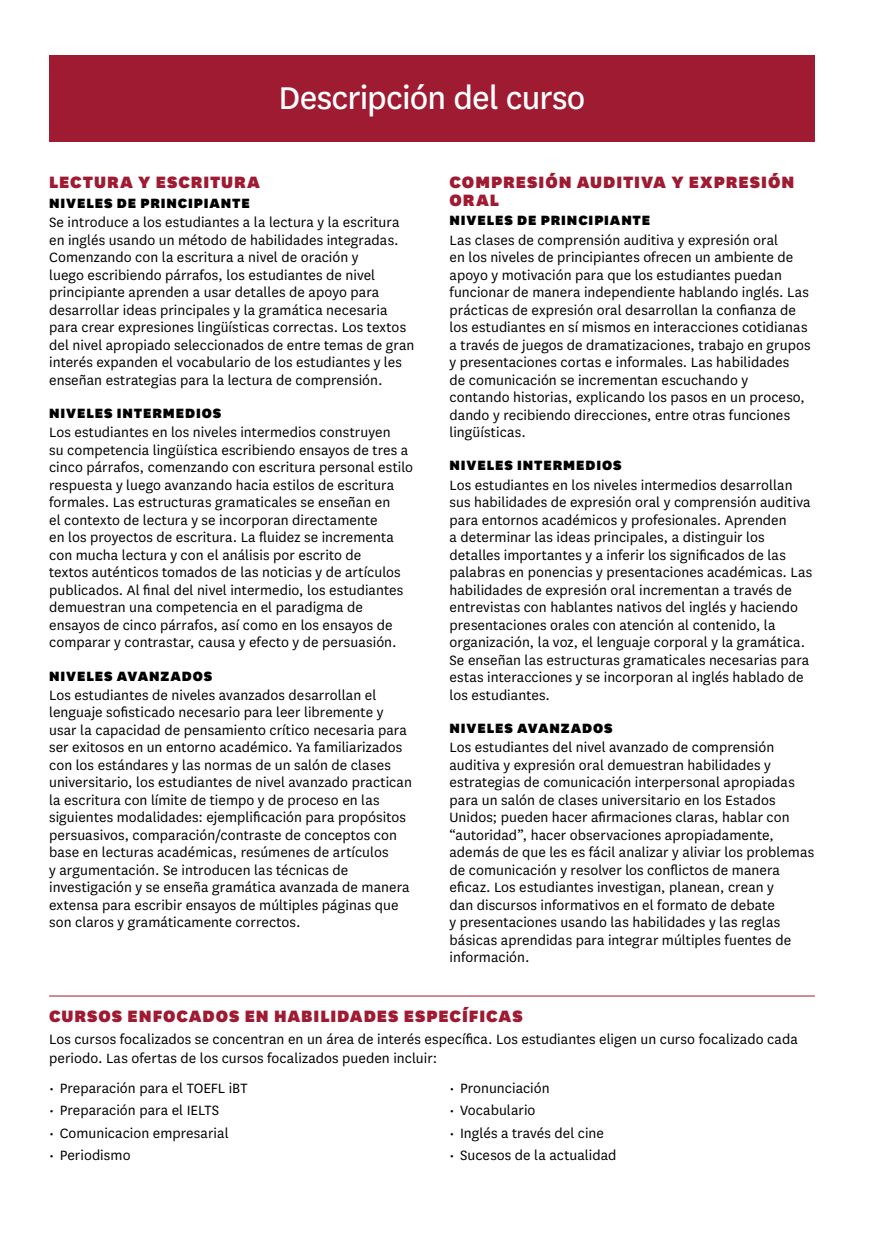
<style>
.page{position:relative;width:869px;height:1241px;background:#fff}
.page>*{position:absolute;margin:0;border:0;box-sizing:border-box;transform-origin:0 0}
.t1{font:36.75px "National";letter-spacing:-.025em;color:#fff}
.t2{font:900 19.25px/17.5px "National";letter-spacing:.05em;color:#9e1b32}
.t3{font:15.75px/17.5px "National";letter-spacing:.005em;color:#000}
.t4{font:900 15.75px "National";letter-spacing:.055em;color:#000}
</style>
<div class="page">
<div style="left:49px;top:55px;width:765px;height:86px;background:#9e1b32"></div>
<hr style="left:49px;top:995px;width:765px;height:1px;background:#9e1b32">
<h1 class="t1" style="left:278px;top:73px;width:308px">Descripción del curso</h1>
<p class="t2" style="left:49px;top:173px;width:212px">LECTURA Y ESCRITURA</p>
<p class="t4" style="left:49px;top:192px;width:202px">NIVELES DE PRINCIPIANTE</p>
<p class="t3" style="left:49px;top:213px;width:366px">Se introduce a los estudiantes a la lectura y la escritura en inglés usando un método de habilidades integradas.<br>Comenzando con la escritura a nivel de oración y<br>luego escribiendo párrafos, los estudiantes de nivel principiante aprenden a usar detalles de apoyo para desarrollar ideas principales y la gramática necesaria para crear expresiones lingüísticas correctas. Los textos del nivel apropiado seleccionados de entre temas de gran interés expanden el vocabulario de los estudiantes y les enseñan estrategias para la lectura de comprensión.</p>
<p class="t4" style="left:49px;top:402px;width:173px">NIVELES INTERMEDIOS</p>
<p class="t3" style="left:49px;top:423px;width:365px">Los estudiantes en los niveles intermedios construyen<br>su competencia lingüística escribiendo ensayos de tres a cinco párrafos, comenzando con escritura personal estilo respuesta y luego avanzando hacia estilos de escritura formales. Las estructuras gramaticales se enseñan en<br>el contexto de lectura y se incorporan directamente<br>en los proyectos de escritura. La fluidez se incrementa con mucha lectura y con el análisis por escrito de<br>textos auténticos tomados de las noticias y de artículos publicados. Al final del nivel intermedio, los estudiantes demuestran una competencia en el paradigma de ensayos de cinco párrafos, así como en los ensayos de comparar y contrastar, causa y efecto y de persuasión.</p>
<p class="t4" style="left:49px;top:664px;width:165px">NIVELES AVANZADOS</p>
<p class="t3" style="left:49px;top:685px;width:364px">Los estudiantes de niveles avanzados desarrollan el lenguaje sofisticado necesario para leer libremente y usar la capacidad de pensamiento crítico necesaria para ser exitosos en un entorno académico. Ya familiarizados con los estándares y las normas de un salón de clases universitario, los estudiantes de nivel avanzado practican la escritura con límite de tiempo y de proceso en las siguientes modalidades: ejemplificación para propósitos persuasivos, comparación/contraste de conceptos con base en lecturas académicas, resúmenes de artículos<br>y argumentación. Se introducen las técnicas de investigación y se enseña gramática avanzada de manera extensa para escribir ensayos de múltiples páginas que son claros y gramáticamente correctos.</p>
<p class="t2" style="left:449px;top:173px;width:346px">COMPRESIÓN AUDITIVA Y EXPRESIÓN<br>ORAL</p>
<p class="t4" style="left:449px;top:209px;width:202px">NIVELES DE PRINCIPIANTE</p>
<p class="t3" style="left:449px;top:230px;width:362px">Las clases de comprensión auditiva y expresión oral<br>en los niveles de principiantes ofrecen un ambiente de apoyo y motivación para que los estudiantes puedan funcionar de manera independiente hablando inglés. Las prácticas de expresión oral desarrollan la confianza de los estudiantes en sí mismos en interacciones cotidianas a través de juegos de dramatizaciones, trabajo en grupos y presentaciones cortas e informales. Las habilidades<br>de comunicación se incrementan escuchando y contando historias, explicando los pasos en un proceso, dando y recibiendo direcciones, entre otras funciones lingüísticas.</p>
<p class="t4" style="left:449px;top:454px;width:173px">NIVELES INTERMEDIOS</p>
<p class="t3" style="left:449px;top:475px;width:364px">Los estudiantes en los niveles intermedios desarrollan sus habilidades de expresión oral y comprensión auditiva para entornos académicos y profesionales. Aprenden<br>a determinar las ideas principales, a distinguir los detalles importantes y a inferir los significados de las palabras en ponencias y presentaciones académicas. Las habilidades de expresión oral incrementan a través de entrevistas con hablantes nativos del inglés y haciendo presentaciones orales con atención al contenido, la organización, la voz, el lenguaje corporal y la gramática.<br>Se enseñan las estructuras gramaticales necesarias para estas interacciones y se incorporan al inglés hablado de los estudiantes.</p>
<p class="t4" style="left:449px;top:717px;width:165px">NIVELES AVANZADOS</p>
<p class="t3" style="left:449px;top:738px;width:366px">Los estudiantes del nivel avanzado de comprensión auditiva y expresión oral demuestran habilidades y estrategias de comunicación interpersonal apropiadas para un salón de clases universitario en los Estados Unidos; pueden hacer afirmaciones claras, hablar con “autoridad”, hacer observaciones apropiadamente, además de que les es fácil analizar y aliviar los problemas de comunicación y resolver los conflictos de manera eficaz. Los estudiantes investigan, planean, crean y<br>dan discursos informativos en el formato de debate<br>y presentaciones usando las habilidades y las reglas básicas aprendidas para integrar múltiples fuentes de información.</p>
<p class="t2" style="left:49px;top:1005px;width:475px">CURSOS ENFOCADOS EN HABILIDADES ESPECÍFICAS</p>
<p class="t3" style="left:49px;top:1029px;width:749px;line-height:18.9px">Los cursos focalizados se concentran en un área de interés específica. Los estudiantes eligen un curso focalizado cada periodo. Las ofertas de los cursos focalizados pueden incluir:</p>
<p class="t3" style="left:49px;top:1078px;width:200px">• Preparación para el TOEFL iBT</p>
<p class="t3" style="left:49px;top:1100px;width:171px">• Preparación para el IELTS</p>
<p class="t3" style="left:49px;top:1123px;width:181px">• Comunicacion empresarial</p>
<p class="t3" style="left:49px;top:1145px;width:83px">• Periodismo</p>
<p class="t3" style="left:449px;top:1078px;width:102px">• Pronunciación</p>
<p class="t3" style="left:449px;top:1100px;width:87px">• Vocabulario</p>
<p class="t3" style="left:449px;top:1123px;width:156px">• Inglés a través del cine</p>
<p class="t3" style="left:449px;top:1145px;width:168px">• Sucesos de la actualidad</p>
</div>
